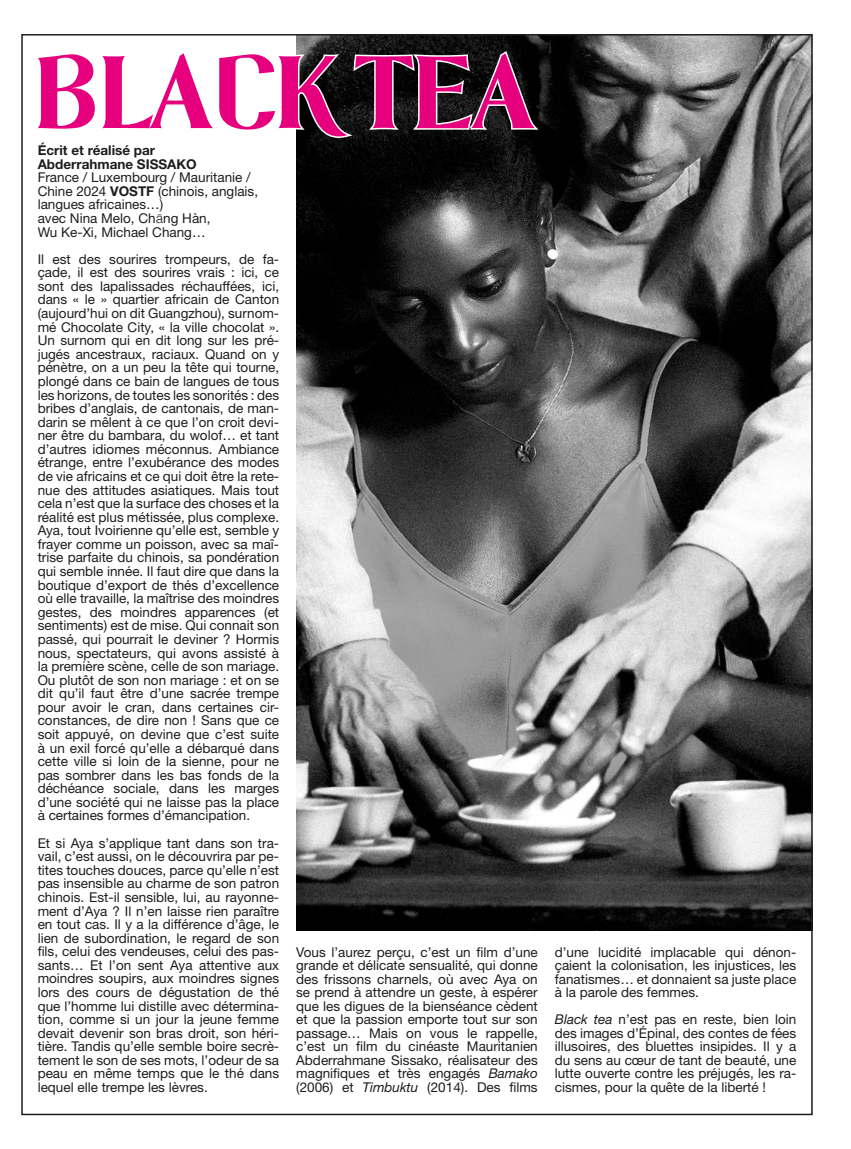
<style>
.page{position:relative;width:851px;height:1149px;background:#fff}
.page>*{position:absolute;margin:0;border:0;box-sizing:border-box;transform-origin:0 0}
.t1{font:97.5px "Airam LT Std";color:#e6007e}
.t2{font:13.5px/13.5px "Helvetica Neue LT Std";color:#1d1d1b;text-align:justify}
.t3{font:700 13.5px/13.5px "Helvetica Neue LT Std";color:#1d1d1b}
.s1{font-weight:700}
.s2{font-family:"Helvetica";font-weight:300}
.s3{font-style:italic}
</style>
<div class="page">
<img style="left:296px;top:37px;width:513px;height:893px">
<svg style="left:296px;top:49px;width:243px;height:90px;background:#393939"></svg>
<h1 class="t1" style="left:38px;top:38px;width:501px">BLACK TEA</h1>
<p class="t3" style="left:38px;top:143px;width:161px">Écrit et réalisé par<br>Abderrahmane SISSAKO</p>
<p class="t2" style="left:38px;top:170px;width:222px;text-align:left">France / Luxembourg / Mauritanie /<br>Chine 2024 <span class="s1">VOSTF</span> (chinois, anglais, langues africaines…)<br>avec Nina Melo, Ch<span class="s2">ā</span>ng Hàn,<br>Wu Ke-Xi, Michael Chang…</p>
<p class="t2" style="left:38px;top:252px;width:243px">Il est des sourires trompeurs, de fa&shy;çade, il est des sourires vrais : ici, ce sont des lapalissades réchauffées, ici, dans « le » quartier africain de Canton (aujourd’hui on dit Guangzhou), surnom&shy;mé Chocolate City, « la ville chocolat ».<br>Un surnom qui en dit long sur les pré&shy;jugés ancestraux, raciaux. Quand on y pénètre, on a un peu la tête qui tourne, plongé dans ce bain de langues de tous les horizons, de toutes les sonorités : des bribes d’anglais, de cantonais, de man&shy;darin se mêlent à ce que l’on croit devi&shy;ner être du bambara, du wolof… et tant d’autres idiomes méconnus. Ambiance étrange, entre l’exubérance des modes de vie africains et ce qui doit être la rete&shy;nue des attitudes asiatiques. Mais tout cela n’est que la surface des choses et la réalité est plus métissée, plus complexe.<br>Aya, tout Ivoirienne qu’elle est, semble y frayer comme un poisson, avec sa maî&shy;trise parfaite du chinois, sa pondération qui semble innée. Il faut dire que dans la boutique d’export de thés d’excellence où elle travaille, la maîtrise des moindres gestes, des moindres apparences (et sentiments) est de mise. Qui connait son passé, qui pourrait le deviner ? Hormis nous, spectateurs, qui avons assisté à la première scène, celle de son mariage.<br>Ou plutôt de son non mariage : et on se dit qu’il faut être d’une sacrée trempe pour avoir le cran, dans certaines cir&shy;constances, de dire non ! Sans que ce soit appuyé, on devine que c’est suite à un exil forcé qu’elle a débarqué dans cette ville si loin de la sienne, pour ne pas sombrer dans les bas fonds de la déchéance sociale, dans les marges d’une société qui ne laisse pas la place à certaines formes d’émancipation.</p>
<p class="t2" style="left:38px;top:835px;width:243px">Et si Aya s’applique tant dans son tra&shy;vail, c’est aussi, on le découvrira par pe&shy;tites touches douces, parce qu’elle n’est pas insensible au charme de son patron chinois. Est-il sensible, lui, au rayonne&shy;ment d’Aya ? Il n’en laisse rien paraître en tout cas. Il y a la différence d’âge, le lien de subordination, le regard de son fils, celui des vendeuses, celui des pas&shy;sants… Et l’on sent Aya attentive aux moindres soupirs, aux moindres signes lors des cours de dégustation de thé que l’homme lui distille avec détermina&shy;tion, comme si un jour la jeune femme devait devenir son bras droit, son héri&shy;tière. Tandis qu’elle semble boire secrè&shy;tement le son de ses mots, l’odeur de sa peau en même temps que le thé dans lequel elle trempe les lèvres.</p>
<p class="t2" style="left:296px;top:944px;width:243px">Vous l’aurez perçu, c’est un film d’une grande et délicate sensualité, qui donne des frissons charnels, où avec Aya on se prend à attendre un geste, à espérer que les digues de la bienséance cèdent et que la passion emporte tout sur son passage… Mais on vous le rappelle, c’est un film du cinéaste Mauritanien Abderrahmane Sissako, réalisateur des magnifiques et très engagés <span class="s3">Bamako </span>(2006) et <span class="s3">Timbuktu</span> (2014). Des films</p>
<p class="t2" style="left:554px;top:944px;width:243px">d’une lucidité implacable qui dénon&shy;çaient la colonisation, les injustices, les fanatismes… et donnaient sa juste place à la parole des femmes.</p>
<p class="t2" style="left:554px;top:1012px;width:243px"><span class="s3">Black tea</span> n’est pas en reste, bien loin des images d’Épinal, des contes de fées illusoires, des bluettes insipides. Il y a du sens au cœur de tant de beauté, une lutte ouverte contre les préjugés, les ra&shy;cismes, pour la quête de la liberté !</p>
</div>
